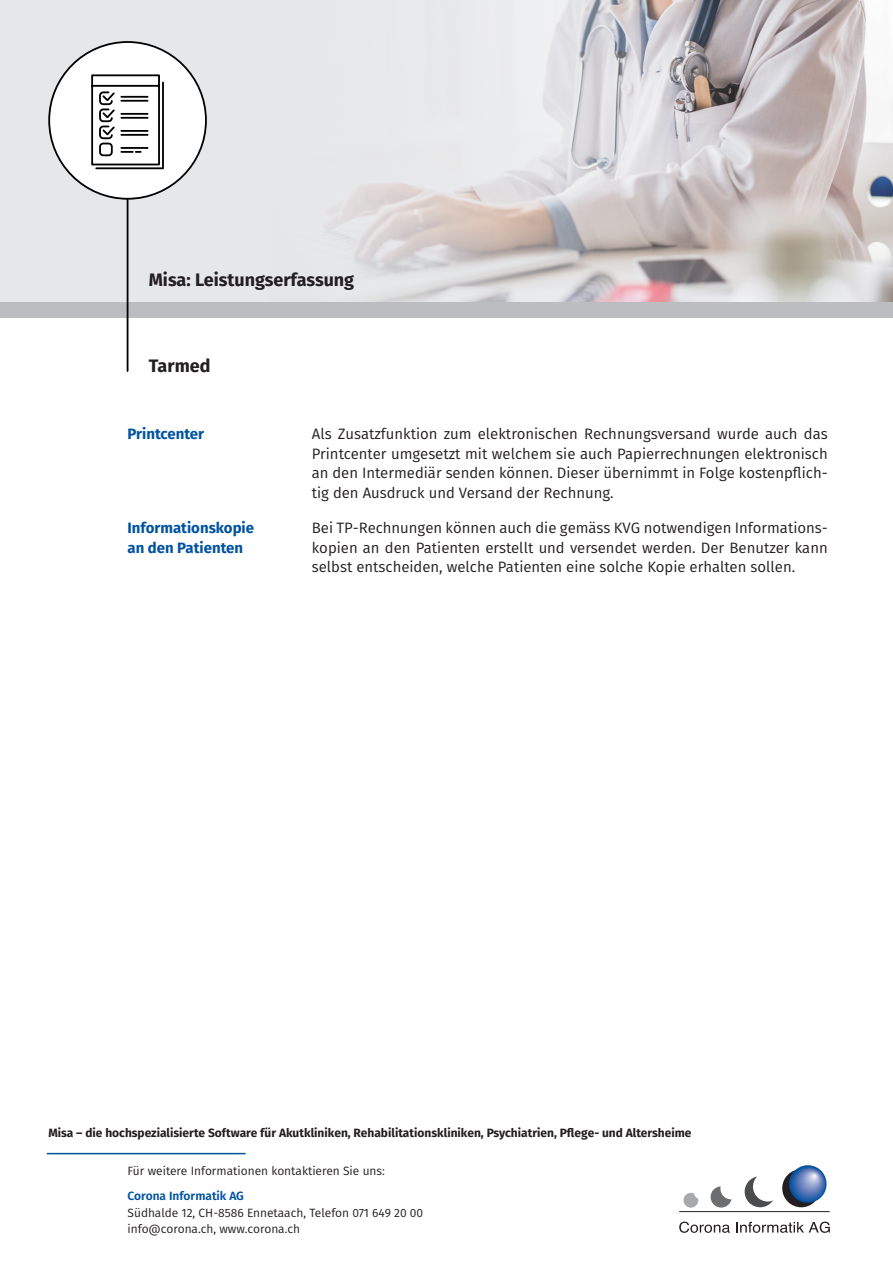
<style>
.page{position:relative;width:893px;height:1263px;background:#fff}
.page>*{position:absolute;margin:0;border:0;box-sizing:border-box;transform-origin:0 0}
.t1{font:700 18px "Fira Sans";color:#231f20}
.t2{font:15px/19.5px "Fira Sans";color:#231f20;text-align:justify}
.t3{font:700 15px/19.5px "Fira Sans";color:#0153a0}
.t4{font:12px/16.5px "Fira Sans";color:#231f20}
.t5{font:700 12px "Fira Sans";color:#231f20}
.t6{font:600 12px "Fira Sans";color:#0153a0}
</style>
<div class="page">
<div style="left:782px;top:1169px;width:38px;height:38px;background:#231f20;border-radius:50%"></div>
<svg style="left:679px;top:1221px;width:51px;height:12px"></svg>
<svg style="left:736px;top:1221px;width:94px;height:12px"></svg>
<hr style="left:679px;top:1211px;width:151px;height:1px;background:#231f20">
<svg style="left:745px;top:1176px;width:28px;height:31px"></svg>
<svg style="left:711px;top:1186px;width:20px;height:21px"></svg>
<svg style="left:683px;top:1193px;width:15px;height:15px"></svg>
<svg style="left:786px;top:1165px;width:41px;height:40px"></svg>
<hr style="left:47px;top:1153px;width:199px;height:1px;background:#0153a0">
<div style="left:0;top:0;width:893px;height:318px;background:#e6e7e9"></div>
<img style="left:248px;top:0;width:645px;height:303px">
<div style="left:0;top:303px;width:893px;height:15px;background:#bcbdc0"></div>
<div style="left:49px;top:42px;width:157px;height:157px;background:#fff;border-radius:50%"></div>
<hr style="left:127px;top:199px;width:1px;height:172px;background:#000">
<svg style="left:91px;top:74px;width:73px;height:96px"></svg>
<p class="t1" style="left:149px;top:265px;width:207px">Misa: Leistungserfassung</p>
<p class="t1" style="left:149px;top:350px;width:63px">Tarmed</p>
<p class="t3" style="left:128px;top:423px;width:78px">Printcenter</p>
<p class="t2" style="left:312px;top:424px;width:517px">Als Zusatzfunktion zum elektronischen Rechnungsversand wurde auch das Printcenter umgesetzt mit welchem sie auch Papierrechnungen elektronisch an den Intermediär senden können. Dieser übernimmt in Folge kostenpflich&shy;tig den Ausdruck und Versand der Rechnung.</p>
<p class="t3" style="left:128px;top:517px;width:128px">Informationskopie an den Patienten</p>
<p class="t2" style="left:312px;top:518px;width:517px">Bei TP-Rechnungen können auch die gemäss KVG notwendigen Informations&shy;kopien an den Patienten erstellt und versendet werden. Der Benutzer kann selbst entscheiden, welche Patienten eine solche Kopie erhalten sollen.</p>
<p class="t5" style="left:48px;top:1122px;width:645px">Misa – die hochspezialisierte Software für Akutkliniken, Rehabilitationskliniken, Psychiatrien, Pflege- und Altersheime</p>
<p class="t4" style="left:128px;top:1162px;width:259px">Für weitere Informationen kontaktieren Sie uns:</p>
<p class="t6" style="left:128px;top:1186px;width:118px">Corona Informatik AG</p>
<p class="t4" style="left:128px;top:1204px;width:297px">Südhalde 12, CH-8586 Ennetaach, Telefon 071 649 20 00 info@corona.ch, www.corona.ch</p>
</div>
